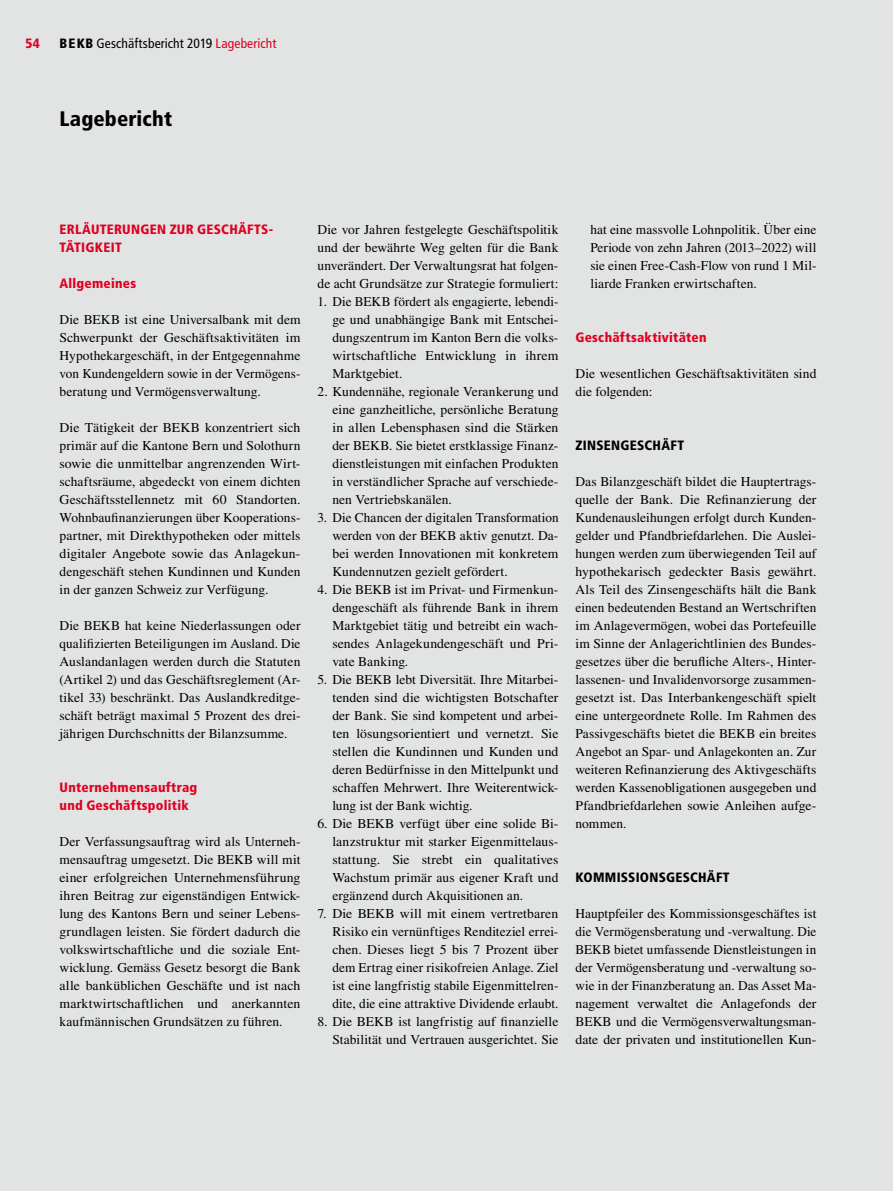
<style>
.page{position:relative;width:893px;height:1191px;background:#e2e3e3}
.page>*{position:absolute;margin:0;border:0;box-sizing:border-box;transform-origin:0 0}
.id311092{font:900 condensed 21px "Frutiger LT Std";letter-spacing:.005em;color:#000}
.id311094{font:13.5px/18px "Times LT Std";letter-spacing:.005em;color:#000;text-align:justify}
.id311103{font:13.5px/18px "Times LT Std";letter-spacing:.005em;color:#000;text-align:justify}
.id311096{font:900 condensed 13.5px/18px "Frutiger LT Std";letter-spacing:.02em;color:#df0022}
.id311095{font:900 condensed 13.5px/18px "Frutiger LT Std";letter-spacing:.02em;color:#df0022}
.t1{font:condensed 13.5px "Frutiger LT Std";letter-spacing:.01em;color:#000}
.id311097{font:900 condensed 13.5px "Frutiger LT Std";letter-spacing:.02em;color:#000}
.s1{font-weight:900}
.s2{color:#df0022}
</style>
<div class="page">
<p class="id311096" style="left:26px;top:35px;width:16px">54</p>
<p class="t1" style="left:60px;top:36px;width:218px"><span class="s1">BEKB</span> Geschäftsbericht 2019 <span class="s2">Lagebericht</span></p>
<h1 class="id311092" style="left:60px;top:106px;width:114px">Lagebericht</h1>
<h2 class="id311095" style="left:60px;top:220px;width:214px">ERLÄUTERUNGEN ZUR GESCHÄFTS-<br>TÄTIGKEIT</h2>
<h3 class="id311096" style="left:60px;top:274px;width:78px">Allgemeines</h3>
<p class="id311094" style="left:60px;top:310px;width:242px">Die BEKB ist eine Universalbank mit dem Schwerpunkt der Geschäftsaktivitäten im Hypothekargeschäft, in der Entgegennahme von Kundengeldern sowie in der Vermögens&shy;beratung und Vermögensverwaltung.</p>
<p class="id311094" style="left:60px;top:418px;width:242px">Die Tätigkeit der BEKB konzentriert sich primär auf die Kantone Bern und Solothurn sowie die unmittelbar angrenzenden Wirt&shy;schaftsräume, abgedeckt von einem dichten Geschäftsstellennetz mit 60 Standorten.<br>Wohnbaufinanzierungen über Kooperations&shy;partner, mit Direkthypotheken oder mittels digitaler Angebote sowie das Anlagekun&shy;dengeschäft stehen Kundinnen und Kunden in der ganzen Schweiz zur Verfügung.</p>
<p class="id311094" style="left:60px;top:616px;width:242px">Die BEKB hat keine Niederlassungen oder qualifizierten Beteiligungen im Ausland. Die Auslandanlagen werden durch die Statuten (Artikel 2) und das Geschäftsreglement (Ar&shy;tikel 33) beschränkt. Das Auslandkreditge&shy;schäft beträgt maximal 5 Prozent des drei&shy;jährigen Durchschnitts der Bilanzsumme.</p>
<h3 class="id311096" style="left:60px;top:778px;width:139px">Unternehmensauftrag und Geschäftspolitik</h3>
<p class="id311094" style="left:60px;top:832px;width:242px">Der Verfassungsauftrag wird als Unterneh&shy;mensauftrag umgesetzt. Die BEKB will mit einer erfolgreichen Unternehmensführung ihren Beitrag zur eigenständigen Entwick&shy;lung des Kantons Bern und seiner Lebens&shy;grundlagen leisten. Sie fördert dadurch die volkswirtschaftliche und die soziale Ent&shy;wicklung. Gemäss Gesetz besorgt die Bank alle banküblichen Geschäfte und ist nach marktwirtschaftlichen und anerkannten kaufmännischen Grundsätzen zu führen.</p>
<p class="id311094" style="left:317px;top:220px;width:242px">Die vor Jahren festgelegte Geschäftspolitik und der bewährte Weg gelten für die Bank unverändert. Der Verwaltungsrat hat folgen&shy;de acht Grundsätze zur Strategie formuliert:</p>
<p class="id311103" style="left:332px;top:292px;width:228px;text-indent:-15px">1. Die BEKB fördert als engagierte, lebendi&shy;ge und unabhängige Bank mit Entschei&shy;dungszentrum im Kanton Bern die volks&shy;wirtschaftliche Entwicklung in ihrem Marktgebiet.</p>
<p class="id311103" style="left:332px;top:382px;width:228px;text-indent:-15px">2. Kundennähe, regionale Verankerung und eine ganzheitliche, persönliche Beratung in allen Lebensphasen sind die Stärken der BEKB. Sie bietet erstklassige Finanz&shy;dienstleistungen mit einfachen Produkten in verständlicher Sprache auf verschiede&shy;nen Vertriebskanälen.</p>
<p class="id311103" style="left:332px;top:508px;width:228px;text-indent:-15px">3. Die Chancen der digitalen Transformation werden von der BEKB aktiv genutzt. Da&shy;bei werden Innovationen mit konkretem Kundennutzen gezielt gefördert.</p>
<p class="id311103" style="left:332px;top:580px;width:228px;text-indent:-15px">4. Die BEKB ist im Privat- und Firmenkun&shy;dengeschäft als führende Bank in ihrem Marktgebiet tätig und betreibt ein wach&shy;sendes Anlagekundengeschäft und Pri&shy;vate Banking.</p>
<p class="id311103" style="left:332px;top:670px;width:228px;text-indent:-15px">5. Die BEKB lebt Diversität. Ihre Mitarbei&shy;tenden sind die wichtigsten Botschafter der Bank. Sie sind kompetent und arbei&shy;ten lösungsorientiert und vernetzt. Sie stellen die Kundinnen und Kunden und deren Bedürfnisse in den Mittelpunkt und schaffen Mehrwert. Ihre Weiterentwick&shy;lung ist der Bank wichtig.</p>
<p class="id311103" style="left:332px;top:814px;width:228px;text-indent:-15px">6. Die BEKB verfügt über eine solide Bi&shy;lanzstruktur mit starker Eigenmittelaus&shy;stattung. Sie strebt ein qualitatives Wachstum primär aus eigener Kraft und ergänzend durch Akquisitionen an.</p>
<p class="id311103" style="left:332px;top:904px;width:228px;text-indent:-15px">7. Die BEKB will mit einem vertretbaren Risiko ein vernünftiges Renditeziel errei&shy;chen. Dieses liegt 5 bis 7 Prozent über dem Ertrag einer risikofreien Anlage. Ziel ist eine langfristig stabile Eigenmittelren&shy;dite, die eine attraktive Dividende erlaubt.</p>
<p class="id311103" style="left:317px;top:1012px;width:242px;text-align:right">8. Die BEKB ist langfristig auf finanzielle<br>Stabilität und Vertrauen ausgerichtet. Sie</p>
<p class="id311103" style="left:590px;top:220px;width:228px">hat eine massvolle Lohnpolitik. Über eine Periode von zehn Jahren (2013–2022) will sie einen Free-Cash-Flow von rund 1 Mil&shy;liarde Franken erwirtschaften.</p>
<h3 class="id311096" style="left:575px;top:328px;width:133px">Geschäftsaktivitäten</h3>
<p class="id311094" style="left:575px;top:364px;width:242px">Die wesentlichen Geschäftsaktivitäten sind die folgenden:</p>
<h4 class="id311097" style="left:575px;top:437px;width:110px">ZINSENGESCHÄFT</h4>
<p class="id311094" style="left:575px;top:472px;width:242px">Das Bilanzgeschäft bildet die Hauptertrags&shy;quelle der Bank. Die Refinanzierung der Kundenausleihungen erfolgt durch Kunden&shy;gelder und Pfandbriefdarlehen. Die Auslei&shy;hungen werden zum überwiegenden Teil auf hypothekarisch gedeckter Basis gewährt.<br>Als Teil des Zinsengeschäfts hält die Bank einen bedeutenden Bestand an Wertschriften im Anlagevermögen, wobei das Portefeuille im Sinne der Anlagerichtlinien des Bundes&shy;gesetzes über die berufliche Alters-, Hinter&shy;lassenen- und Invalidenvorsorge zusammen&shy;gesetzt ist. Das Interbankengeschäft spielt eine untergeordnete Rolle. Im Rahmen des Passivgeschäfts bietet die BEKB ein breites Angebot an Spar- und Anlagekonten an. Zur weiteren Refinanzierung des Aktivgeschäfts werden Kassenobligationen ausgegeben und Pfandbriefdarlehen sowie Anleihen aufge&shy;nommen.</p>
<h4 class="id311097" style="left:575px;top:869px;width:156px">KOMMISSIONSGESCHÄFT</h4>
<p class="id311094" style="left:575px;top:904px;width:242px">Hauptpfeiler des Kommissionsgeschäftes ist die Vermögensberatung und -verwaltung. Die BEKB bietet umfassende Dienstleistungen in der Vermögensberatung und -verwaltung so&shy;wie in der Finanzberatung an. Das Asset Ma&shy;nagement verwaltet die Anlagefonds der BEKB und die Vermögensverwaltungsman&shy;date der privaten und institutionellen Kun-</p>
</div>
